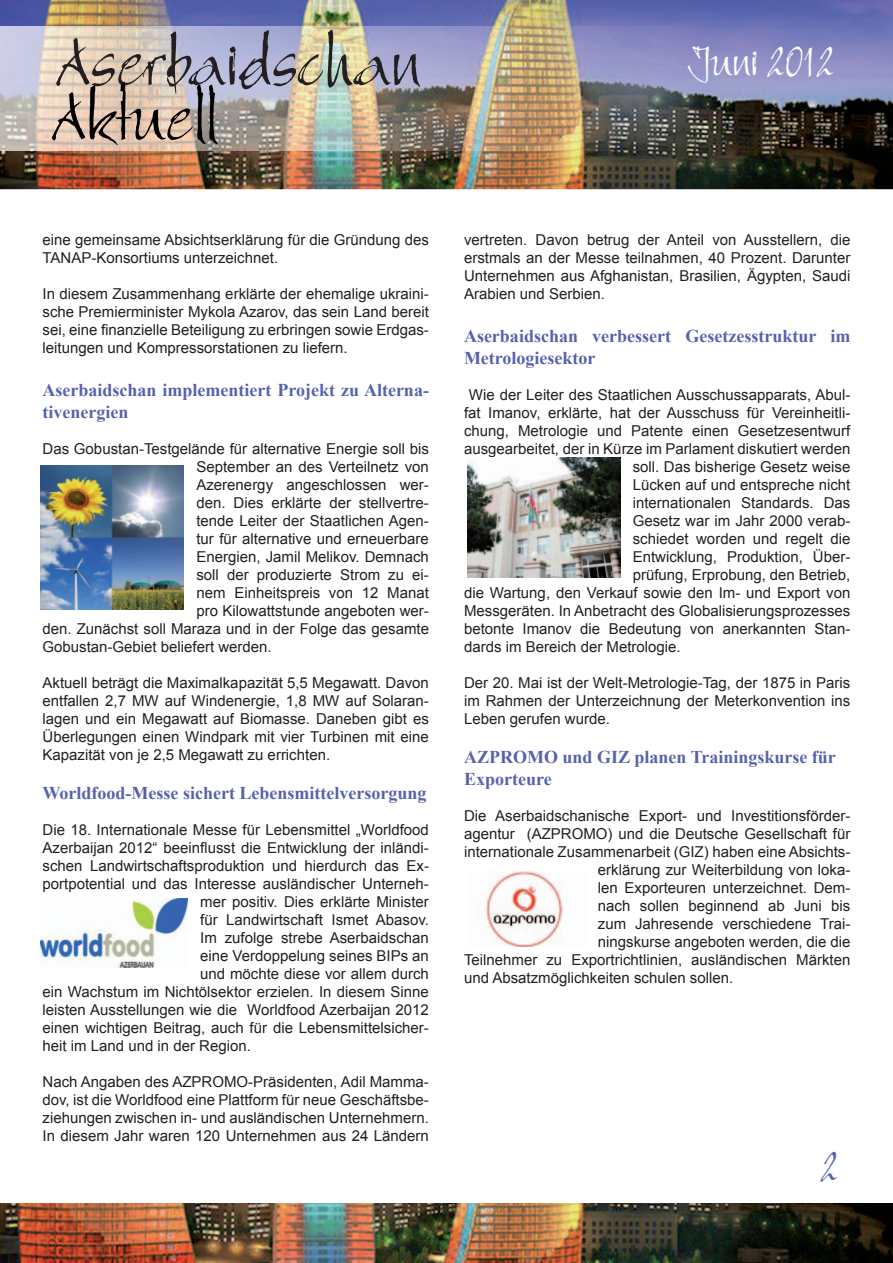
<style>
.page{position:relative;width:893px;height:1263px;background:#fff}
.page>*{position:absolute;margin:0;border:0;box-sizing:border-box;transform-origin:0 0}
.t1{font:72.9px "Bergell Plain";color:#231f20}
.t2{font:72.9px "Bergell Plain";color:#000}
.t3{font:45px "Bergell Plain";color:#fff}
.t4{font:45px "Bergell Plain";color:#5662ac}
.t5{font:700 18px/21.6px "Times New Roman";color:#5662ac}
.t6{font:15px/18px "Arial";color:#231f20;text-align:justify}
</style>
<div class="page">
<img style="left:0;top:0;width:893px;height:189px">
<img style="left:0;top:27px;width:750px;height:124px">
<img style="left:0;top:1203px;width:893px;height:60px">
<img style="left:40px;top:466px;width:144px;height:144px">
<img style="left:40px;top:898px;width:147px;height:69px">
<img style="left:468px;top:457px;width:152px;height:120px">
<img style="left:485px;top:871px;width:78px;height:76px">
<h1 class="t1" style="left:57px;top:17px;width:364px">Aserbaidschan</h1>
<h1 class="t2" style="left:53px;top:71px;width:166px">Aktuell</h1>
<h2 class="t3" style="left:689px;top:33px;width:147px">Juni 2012</h2>
<p class="t6" style="left:43px;top:231px;width:388px">eine gemeinsame Absichtserklärung für die Gründung des<br>TANAP-Konsortiums unterzeichnet.</p>
<p class="t6" style="left:43px;top:285px;width:388px">In diesem Zusammenhang erklärte der ehemalige ukraini&shy;sche Premierminister Mykola Azarov, das sein Land bereit sei, eine finanzielle Beteiligung zu erbringen sowie Erdgas&shy;leitungen und Kompressorstationen zu liefern.</p>
<p class="t5" style="left:43px;top:379px;width:388px">Aserbaidschan implementiert Projekt zu Alterna&shy;tivenergien</p>
<p class="t6" style="left:43px;top:439px;width:388px">Das Gobustan-Testgelände für alternative Energie soll bis</p>
<p class="t6" style="left:196px;top:457px;width:234px">September an des Verteilnetz von</p>
<p class="t6" style="left:196px;top:475px;width:234px">Azerenergy angeschlossen wer-</p>
<p class="t6" style="left:196px;top:493px;width:234px">den. Dies erklärte der stellvertre-</p>
<p class="t6" style="left:196px;top:511px;width:234px">tende Leiter der Staatlichen Agen-</p>
<p class="t6" style="left:196px;top:529px;width:234px">tur für alternative und erneuerbare</p>
<p class="t6" style="left:196px;top:547px;width:234px">Energien, Jamil Melikov. Demnach</p>
<p class="t6" style="left:196px;top:565px;width:234px">soll der produzierte Strom zu ei-</p>
<p class="t6" style="left:196px;top:583px;width:234px">nem Einheitspreis von 12 Manat</p>
<p class="t6" style="left:196px;top:601px;width:234px">pro Kilowattstunde angeboten wer-</p>
<p class="t6" style="left:43px;top:619px;width:388px">den. Zunächst soll Maraza und in der Folge das gesamte</p>
<p class="t6" style="left:43px;top:637px;width:231px">Gobustan-Gebiet beliefert werden.</p>
<p class="t6" style="left:43px;top:673px;width:388px">Aktuell beträgt die Maximalkapazität 5,5 Megawatt. Davon entfallen 2,7 MW auf Windenergie, 1,8 MW auf Solaran&shy;lagen und ein Megawatt auf Biomasse. Daneben gibt es Überlegungen einen Windpark mit vier Turbinen mit eine Kapazität von je 2,5 Megawatt zu errichten.</p>
<p class="t5" style="left:43px;top:782px;width:385px">Worldfood-Messe sichert Lebensmittelversorgung</p>
<p class="t6" style="left:43px;top:821px;width:388px">Die 18. Internationale Messe für Lebensmittel „Worldfood</p>
<p class="t6" style="left:43px;top:839px;width:388px">Azerbaijan 2012“ beeinflusst die Entwicklung der inländi-</p>
<p class="t6" style="left:43px;top:857px;width:388px">schen Landwirtschaftsproduktion und hierdurch das Ex-</p>
<p class="t6" style="left:43px;top:875px;width:388px">portpotential und das Interesse ausländischer Unterneh-</p>
<p class="t6" style="left:200px;top:893px;width:230px">mer positiv. Dies erklärte Minister</p>
<p class="t6" style="left:200px;top:911px;width:230px">für Landwirtschaft Ismet Abasov.</p>
<p class="t6" style="left:200px;top:929px;width:230px">Im zufolge strebe Aserbaidschan</p>
<p class="t6" style="left:200px;top:947px;width:230px">eine Verdoppelung seines BIPs an</p>
<p class="t6" style="left:200px;top:965px;width:230px">und möchte diese vor allem durch</p>
<p class="t6" style="left:43px;top:983px;width:388px">ein Wachstum im Nichtölsektor erzielen. In diesem Sinne</p>
<p class="t6" style="left:43px;top:1001px;width:388px">leisten Ausstellungen wie die Worldfood Azerbaijan 2012</p>
<p class="t6" style="left:43px;top:1019px;width:388px">einen wichtigen Beitrag, auch für die Lebensmittelsicher-</p>
<p class="t6" style="left:43px;top:1037px;width:210px">heit im Land und in der Region.</p>
<p class="t6" style="left:43px;top:1073px;width:388px">Nach Angaben des AZPROMO-Präsidenten, Adil Mamma&shy;dov, ist die Worldfood eine Plattform für neue Geschäftsbe&shy;ziehungen zwischen in- und ausländischen Unternehmern.<br>In diesem Jahr waren 120 Unternehmen aus 24 Ländern</p>
<p class="t6" style="left:464px;top:231px;width:388px">vertreten. Davon betrug der Anteil von Ausstellern, die erstmals an der Messe teilnahmen, 40 Prozent. Darunter Unternehmen aus Afghanistan, Brasilien, Ägypten, Saudi Arabien und Serbien.</p>
<p class="t5" style="left:464px;top:325px;width:388px">Aserbaidschan verbessert Gesetzesstruktur im<br>Metrologiesektor</p>
<p class="t6" style="left:469px;top:385px;width:383px">Wie der Leiter des Staatlichen Ausschussapparats, Abul-</p>
<p class="t6" style="left:464px;top:403px;width:388px">fat Imanov, erklärte, hat der Ausschuss für Vereinheitli-</p>
<p class="t6" style="left:464px;top:421px;width:388px">chung, Metrologie und Patente einen Gesetzesentwurf</p>
<p class="t6" style="left:464px;top:439px;width:388px">ausgearbeitet, der in Kürze im Parlament diskutiert werden</p>
<p class="t6" style="left:633px;top:457px;width:219px">soll. Das bisherige Gesetz weise</p>
<p class="t6" style="left:633px;top:475px;width:219px">Lücken auf und entspreche nicht</p>
<p class="t6" style="left:633px;top:493px;width:219px">internationalen Standards. Das</p>
<p class="t6" style="left:633px;top:511px;width:219px">Gesetz war im Jahr 2000 verab-</p>
<p class="t6" style="left:633px;top:529px;width:219px">schiedet worden und regelt die</p>
<p class="t6" style="left:633px;top:547px;width:219px">Entwicklung, Produktion, Über-</p>
<p class="t6" style="left:633px;top:565px;width:219px">prüfung, Erprobung, den Betrieb,</p>
<p class="t6" style="left:464px;top:583px;width:388px">die Wartung, den Verkauf sowie den Im- und Export von</p>
<p class="t6" style="left:464px;top:601px;width:388px">Messgeräten. In Anbetracht des Globalisierungsprozesses</p>
<p class="t6" style="left:464px;top:619px;width:388px">betonte Imanov die Bedeutung von anerkannten Stan-</p>
<p class="t6" style="left:464px;top:637px;width:218px">dards im Bereich der Metrologie.</p>
<p class="t6" style="left:464px;top:673px;width:388px">Der 20. Mai ist der Welt-Metrologie-Tag, der 1875 in Paris im Rahmen der Unterzeichnung der Meterkonvention ins Leben gerufen wurde.</p>
<p class="t5" style="left:464px;top:746px;width:373px">AZPROMO und GIZ planen Trainingskurse für<br>Exporteure</p>
<p class="t6" style="left:464px;top:807px;width:388px">Die Aserbaidschanische Export- und Investitionsförder-</p>
<p class="t6" style="left:464px;top:825px;width:388px">agentur (AZPROMO) und die Deutsche Gesellschaft für</p>
<p class="t6" style="left:464px;top:843px;width:388px">internationale Zusammenarbeit (GIZ) haben eine Absichts-</p>
<p class="t6" style="left:598px;top:861px;width:254px">erklärung zur Weiterbildung von loka-</p>
<p class="t6" style="left:598px;top:879px;width:254px">len Exporteuren unterzeichnet. Dem-</p>
<p class="t6" style="left:598px;top:897px;width:254px">nach sollen beginnend ab Juni bis</p>
<p class="t6" style="left:598px;top:915px;width:254px">zum Jahresende verschiedene Trai-</p>
<p class="t6" style="left:598px;top:933px;width:254px">ningskurse angeboten werden, die die</p>
<p class="t6" style="left:464px;top:951px;width:388px">Teilnehmer zu Exportrichtlinien, ausländischen Märkten</p>
<p class="t6" style="left:464px;top:969px;width:271px">und Absatzmöglichkeiten schulen sollen.</p>
<h2 class="t4" style="left:821px;top:1138px;width:19px">2</h2>
</div>
